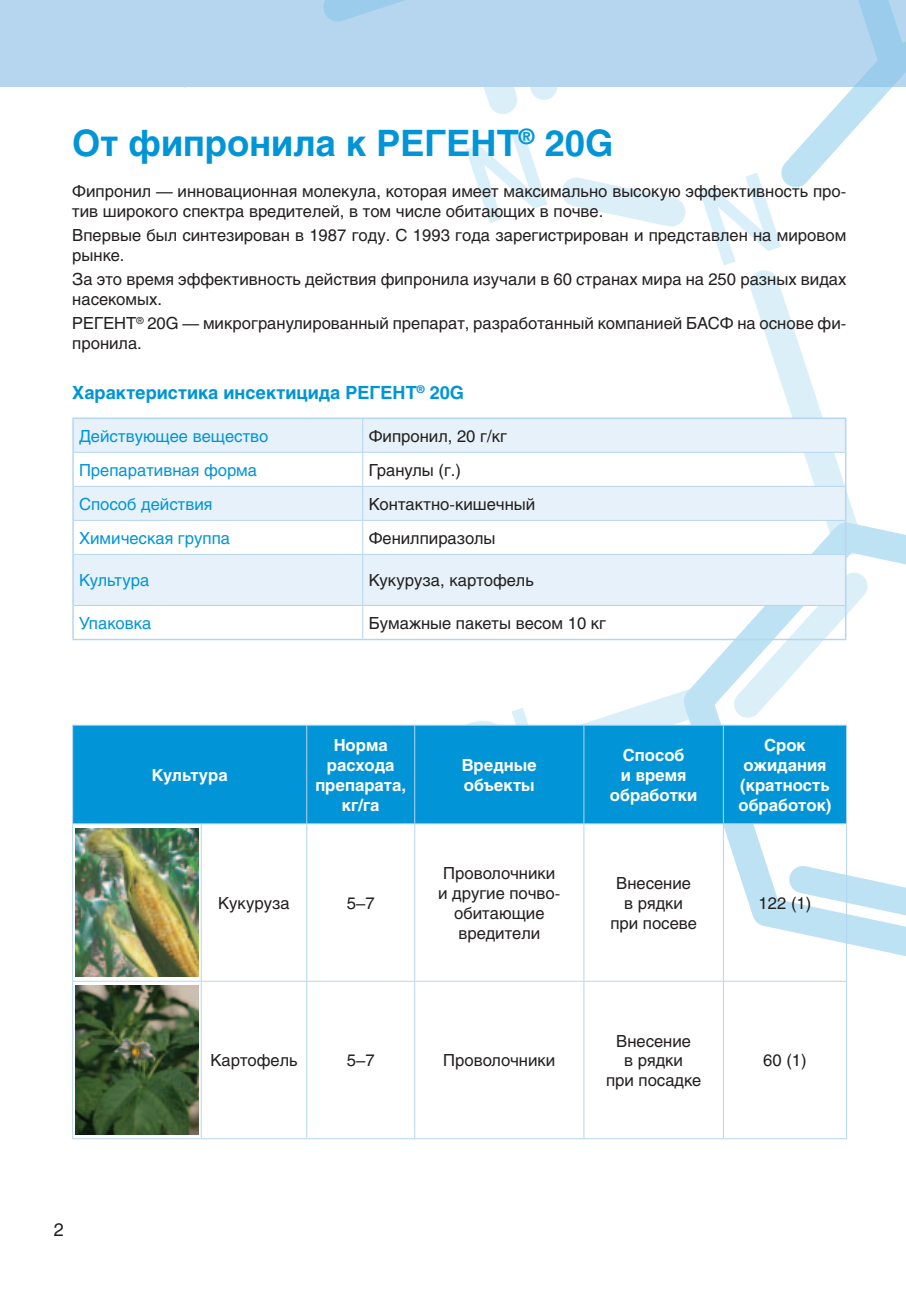
<style>
.page{position:relative;width:906px;height:1289px;background:#fff}
.page>*{position:absolute;margin:0;border:0;box-sizing:border-box;transform-origin:0 0}
.Zagl_1urovn{font:700 36px "Helios";color:#0195d7}
.Zagl_tabl{font:700 18px "Helios";color:#0195d7}
.t1{font:18px "Helios";color:#231f20}
.text_ocn{font:16.5px/19.8px "Helios";color:#231f20}
.text_ocn-2{font:700 16.5px/19.8px "Helios";color:#fff;text-align:center}
.text_ocn-3{font:16.5px "Helios";color:#0195d7}
</style>
<div class="page">
<svg style="left:583px;top:691px;width:100px;height:33px"></svg>
<svg style="left:468px;top:708px;width:60px;height:16px"></svg>
<div style="left:0;top:0;width:906px;height:87px;background:#b6d6f0"></div>
<svg style="left:683px;top:557px;width:223px;height:399px"></svg>
<svg style="left:788px;top:864px;width:118px;height:63px"></svg>
<svg style="left:184px;top:0;width:722px;height:557px"></svg>
<svg style="left:74px;top:419px;width:771px;height:186px;fill:#e6f1f9"></svg>
<hr style="left:72px;top:417px;width:291px;height:2px;background:#b6d6f0">
<hr style="left:72px;top:419px;width:2px;height:33px;background:#b6d6f0">
<hr style="left:363px;top:417px;width:483px;height:2px;background:#b6d6f0">
<hr style="left:845px;top:419px;width:1px;height:33px;background:#b6d6f0">
<hr style="left:72px;top:452px;width:2px;height:34px;background:#b6d6f0">
<hr style="left:845px;top:452px;width:1px;height:34px;background:#b6d6f0">
<hr style="left:72px;top:486px;width:2px;height:34px;background:#b6d6f0">
<hr style="left:845px;top:486px;width:1px;height:34px;background:#b6d6f0">
<hr style="left:72px;top:520px;width:2px;height:34px;background:#b6d6f0">
<hr style="left:845px;top:520px;width:1px;height:34px;background:#b6d6f0">
<hr style="left:72px;top:554px;width:2px;height:51px;background:#b6d6f0">
<hr style="left:845px;top:554px;width:1px;height:51px;background:#b6d6f0">
<hr style="left:72px;top:605px;width:2px;height:33px;background:#b6d6f0">
<hr style="left:845px;top:605px;width:1px;height:33px;background:#b6d6f0">
<hr style="left:72px;top:638px;width:291px;height:2px;background:#b6d6f0">
<hr style="left:363px;top:638px;width:483px;height:2px;background:#b6d6f0">
<hr style="left:362px;top:419px;width:1px;height:33px;background:#b6d6f0">
<hr style="left:74px;top:452px;width:289px;height:1px;background:#b6d6f0">
<hr style="left:363px;top:452px;width:482px;height:1px;background:#b6d6f0">
<hr style="left:362px;top:452px;width:1px;height:34px;background:#b6d6f0">
<hr style="left:74px;top:486px;width:289px;height:1px;background:#b6d6f0">
<hr style="left:363px;top:486px;width:482px;height:1px;background:#b6d6f0">
<hr style="left:362px;top:486px;width:1px;height:34px;background:#b6d6f0">
<hr style="left:74px;top:520px;width:289px;height:1px;background:#b6d6f0">
<hr style="left:363px;top:520px;width:482px;height:1px;background:#b6d6f0">
<hr style="left:362px;top:521px;width:1px;height:33px;background:#b6d6f0">
<hr style="left:74px;top:554px;width:289px;height:1px;background:#b6d6f0">
<hr style="left:363px;top:554px;width:482px;height:1px;background:#b6d6f0">
<hr style="left:362px;top:555px;width:1px;height:50px;background:#b6d6f0">
<hr style="left:74px;top:605px;width:289px;height:1px;background:#b6d6f0">
<hr style="left:363px;top:605px;width:482px;height:1px;background:#b6d6f0">
<hr style="left:362px;top:606px;width:1px;height:32px;background:#b6d6f0">
<div style="left:73px;top:725px;width:773px;height:98px;background:#0195d7"></div>
<hr style="left:306px;top:725px;width:1px;height:98px;background:#b6d6f0">
<hr style="left:414px;top:725px;width:1px;height:98px;background:#b6d6f0">
<hr style="left:583px;top:725px;width:1px;height:98px;background:#b6d6f0">
<hr style="left:72px;top:823px;width:129px;height:1px;background:#b6d6f0">
<hr style="left:201px;top:823px;width:106px;height:1px;background:#b6d6f0">
<hr style="left:307px;top:823px;width:108px;height:1px;background:#b6d6f0">
<hr style="left:306px;top:824px;width:1px;height:156px;background:#b6d6f0">
<hr style="left:415px;top:823px;width:169px;height:1px;background:#b6d6f0">
<hr style="left:414px;top:824px;width:1px;height:156px;background:#b6d6f0">
<hr style="left:584px;top:823px;width:139px;height:1px;background:#b6d6f0">
<hr style="left:583px;top:824px;width:1px;height:156px;background:#b6d6f0">
<hr style="left:723px;top:823px;width:124px;height:1px;background:#b6d6f0">
<hr style="left:72px;top:980px;width:129px;height:1px;background:#b6d6f0">
<hr style="left:201px;top:980px;width:106px;height:1px;background:#b6d6f0">
<hr style="left:307px;top:980px;width:108px;height:1px;background:#b6d6f0">
<hr style="left:306px;top:981px;width:1px;height:157px;background:#b6d6f0">
<hr style="left:415px;top:980px;width:169px;height:1px;background:#b6d6f0">
<hr style="left:414px;top:981px;width:1px;height:157px;background:#b6d6f0">
<hr style="left:584px;top:980px;width:139px;height:1px;background:#b6d6f0">
<hr style="left:583px;top:981px;width:1px;height:157px;background:#b6d6f0">
<hr style="left:723px;top:980px;width:124px;height:1px;background:#b6d6f0">
<hr style="left:72px;top:1138px;width:129px;height:1px;background:#b6d6f0">
<hr style="left:201px;top:1138px;width:106px;height:1px;background:#b6d6f0">
<hr style="left:307px;top:1138px;width:108px;height:1px;background:#b6d6f0">
<hr style="left:415px;top:1138px;width:169px;height:1px;background:#b6d6f0">
<hr style="left:584px;top:1138px;width:139px;height:1px;background:#b6d6f0">
<hr style="left:723px;top:1138px;width:124px;height:1px;background:#b6d6f0">
<hr style="left:72px;top:724px;width:129px;height:1px;background:#b6d6f0">
<hr style="left:201px;top:724px;width:106px;height:1px;background:#b6d6f0">
<hr style="left:307px;top:724px;width:108px;height:1px;background:#b6d6f0">
<hr style="left:415px;top:724px;width:169px;height:1px;background:#b6d6f0">
<hr style="left:584px;top:724px;width:139px;height:1px;background:#b6d6f0">
<hr style="left:723px;top:724px;width:124px;height:1px;background:#b6d6f0">
<hr style="left:72px;top:725px;width:1px;height:98px;background:#b6d6f0">
<hr style="left:72px;top:824px;width:1px;height:156px;background:#b6d6f0">
<hr style="left:201px;top:824px;width:1px;height:156px;background:#b6d6f0">
<hr style="left:72px;top:981px;width:1px;height:157px;background:#b6d6f0">
<hr style="left:201px;top:981px;width:1px;height:157px;background:#b6d6f0">
<hr style="left:723px;top:725px;width:1px;height:98px;background:#b6d6f0">
<hr style="left:846px;top:725px;width:1px;height:98px;background:#b6d6f0">
<hr style="left:723px;top:824px;width:1px;height:156px;background:#b6d6f0">
<hr style="left:846px;top:824px;width:1px;height:156px;background:#b6d6f0">
<hr style="left:723px;top:981px;width:1px;height:157px;background:#b6d6f0">
<hr style="left:846px;top:981px;width:1px;height:157px;background:#b6d6f0">
<img style="left:76px;top:828px;width:122px;height:148px">
<img style="left:76px;top:985px;width:122px;height:149px">
<p class="Zagl_1urovn" style="left:72px;top:123px;width:543px">От фипронила к РЕГЕНТ<sup>®</sup> 20G</p>
<p class="text_ocn" style="left:72px;top:181px;width:775px">Фипронил — инновационная молекула, которая имеет максимально высокую эффективность про&shy;тив широкого спектра вредителей, в том числе обитающих в почве.</p>
<p class="text_ocn" style="left:72px;top:225px;width:775px">Впервые был синтезирован в 1987 году. С 1993 года зарегистрирован и представлен на мировом рынке.</p>
<p class="text_ocn" style="left:72px;top:269px;width:775px">За это время эффективность действия фипронила изучали в 60 странах мира на 250 разных видах насекомых.</p>
<p class="text_ocn" style="left:72px;top:313px;width:775px">РЕГЕНТ<sup>®</sup> 20G — микрогранулированный препарат, разработанный компанией БАСФ на основе фи&shy;пронила.</p>
<p class="Zagl_tabl" style="left:72px;top:382px;width:393px">Характеристика инсектицида РЕГЕНТ<sup>®</sup> 20G</p>
<p class="text_ocn-3" style="left:79px;top:426px;width:191px">Действующее вещество</p>
<p class="text_ocn" style="left:369px;top:426px;width:140px">Фипронил, 20 г/кг</p>
<p class="text_ocn-3" style="left:79px;top:460px;width:180px">Препаративная форма</p>
<p class="text_ocn" style="left:369px;top:460px;width:94px">Гранулы (г.)</p>
<p class="text_ocn-3" style="left:79px;top:494px;width:135px">Способ действия</p>
<p class="text_ocn" style="left:369px;top:494px;width:168px">Контактно-кишечный</p>
<p class="text_ocn-3" style="left:79px;top:528px;width:152px">Химическая группа</p>
<p class="text_ocn" style="left:369px;top:528px;width:128px">Фенилпиразолы</p>
<p class="text_ocn-3" style="left:79px;top:570px;width:72px">Культура</p>
<p class="text_ocn" style="left:369px;top:570px;width:167px">Кукуруза, картофель</p>
<p class="text_ocn-3" style="left:79px;top:613px;width:74px">Упаковка</p>
<p class="text_ocn" style="left:369px;top:613px;width:239px">Бумажные пакеты весом 10 кг</p>
<p class="text_ocn-2" style="left:152px;top:765px;width:78px">Культура</p>
<p class="text_ocn-2" style="left:315px;top:735px;width:92px">Норма расхода препарата, кг/га</p>
<p class="text_ocn" style="left:218px;top:893px;width:73px">Кукуруза</p>
<p class="text_ocn" style="left:347px;top:893px;width:29px">5–7</p>
<p class="text_ocn-2" style="left:462px;top:755px;width:77px;text-align:left">Вредные объекты</p>
<p class="text_ocn-2" style="left:610px;top:745px;width:89px">Способ<br>и время обработки</p>
<p class="text_ocn-2" style="left:738px;top:735px;width:95px">Срок ожидания (кратность обработок)</p>
<p class="text_ocn" style="left:438px;top:863px;width:122px;text-align:center">Проволочники и другие почво&shy;обитающие вредители</p>
<p class="text_ocn" style="left:610px;top:873px;width:88px;text-align:center">Внесение в рядки при посеве</p>
<p class="text_ocn" style="left:758px;top:893px;width:54px">122 (1)</p>
<p class="text_ocn" style="left:210px;top:1050px;width:89px">Картофель</p>
<p class="text_ocn" style="left:347px;top:1050px;width:29px">5–7</p>
<p class="text_ocn" style="left:443px;top:1050px;width:114px">Проволочники</p>
<p class="text_ocn" style="left:606px;top:1030px;width:97px;text-align:center">Внесение<br>в рядки<br>при посадке</p>
<p class="text_ocn" style="left:763px;top:1050px;width:45px">60 (1)</p>
<p class="t1" style="left:54px;top:1218px;width:12px">2</p>
</div>
